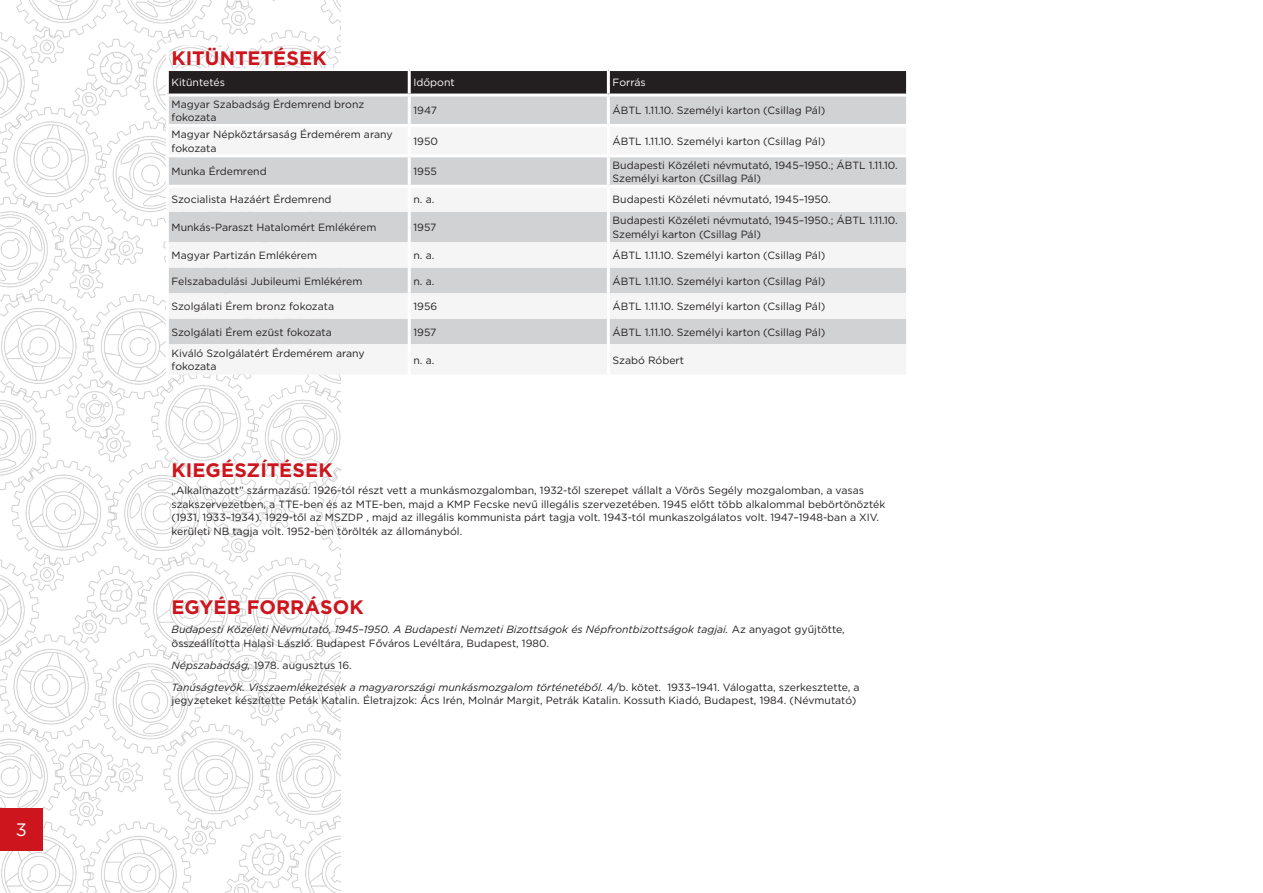
<style>
.page{position:relative;width:1263px;height:893px;background:#fff}
.page>*{position:absolute;margin:0;border:0;box-sizing:border-box;transform-origin:0 0}
.t1{font:700 19.5px "Gotham";letter-spacing:.005em;color:#cd151d}
.t2{font:18px "Gotham";color:#fff}
.t3{font:10.5px/13.5px "Gotham";color:#231f20}
.t4{font:italic 10.5px/13.5px "Gotham";color:#231f20}
.t5{font:10.5px "Gotham";color:#fff}
.s1{font-style:normal}
</style>
<div class="page">
<img style="left:0;top:0;width:340px;height:893px">
<div style="left:0;top:808px;width:43px;height:42px;background:#cd151d"></div>
<div style="left:169px;top:71px;width:737px;height:23px;background:#231f20"></div>
<div style="left:169px;top:97px;width:737px;height:27px;background:#d1d2d4"></div>
<svg style="left:169px;top:127px;width:737px;height:248px;fill:#f5f5f6"></svg>
<hr style="left:166px;top:43px;width:243px;height:3px;background:#fff">
<hr style="left:166px;top:46px;width:3px;height:22px;background:#fff">
<hr style="left:166px;top:97px;width:3px;height:27px;background:#fff">
<hr style="left:408px;top:97px;width:3px;height:27px;background:#fff">
<hr style="left:607px;top:97px;width:3px;height:27px;background:#fff">
<hr style="left:166px;top:124px;width:243px;height:3px;background:#fff">
<hr style="left:166px;top:127px;width:3px;height:27px;background:#fff">
<hr style="left:408px;top:127px;width:3px;height:27px;background:#fff">
<hr style="left:607px;top:127px;width:3px;height:27px;background:#fff">
<hr style="left:166px;top:154px;width:243px;height:3px;background:#fff">
<hr style="left:166px;top:157px;width:3px;height:28px;background:#fff">
<hr style="left:409px;top:154px;width:199px;height:3px;background:#fff">
<hr style="left:408px;top:157px;width:3px;height:28px;background:#fff">
<hr style="left:608px;top:154px;width:298px;height:3px;background:#fff">
<hr style="left:607px;top:157px;width:3px;height:28px;background:#fff">
<hr style="left:166px;top:185px;width:243px;height:3px;background:#fff">
<hr style="left:166px;top:188px;width:3px;height:24px;background:#fff">
<hr style="left:409px;top:185px;width:199px;height:3px;background:#fff">
<hr style="left:408px;top:188px;width:3px;height:24px;background:#fff">
<hr style="left:608px;top:185px;width:298px;height:3px;background:#fff">
<hr style="left:607px;top:188px;width:3px;height:24px;background:#fff">
<hr style="left:166px;top:212px;width:3px;height:30px;background:#fff">
<hr style="left:408px;top:212px;width:3px;height:30px;background:#fff">
<hr style="left:607px;top:212px;width:3px;height:30px;background:#fff">
<hr style="left:166px;top:242px;width:3px;height:26px;background:#fff">
<hr style="left:408px;top:242px;width:3px;height:26px;background:#fff">
<hr style="left:607px;top:242px;width:3px;height:26px;background:#fff">
<hr style="left:166px;top:268px;width:3px;height:25px;background:#fff">
<hr style="left:408px;top:268px;width:3px;height:25px;background:#fff">
<hr style="left:607px;top:268px;width:3px;height:25px;background:#fff">
<hr style="left:166px;top:293px;width:3px;height:26px;background:#fff">
<hr style="left:408px;top:293px;width:3px;height:26px;background:#fff">
<hr style="left:607px;top:293px;width:3px;height:26px;background:#fff">
<hr style="left:166px;top:319px;width:3px;height:25px;background:#fff">
<hr style="left:408px;top:319px;width:3px;height:25px;background:#fff">
<hr style="left:607px;top:319px;width:3px;height:25px;background:#fff">
<hr style="left:166px;top:344px;width:3px;height:31px;background:#fff">
<hr style="left:408px;top:344px;width:3px;height:31px;background:#fff">
<hr style="left:607px;top:344px;width:3px;height:31px;background:#fff">
<hr style="left:166px;top:68px;width:243px;height:3px;background:#fff">
<hr style="left:166px;top:71px;width:3px;height:23px;background:#fff">
<hr style="left:166px;top:94px;width:243px;height:3px;background:#fff">
<hr style="left:408px;top:71px;width:3px;height:23px;background:#fff">
<hr style="left:607px;top:71px;width:3px;height:23px;background:#fff">
<h2 class="t2" style="left:16px;top:818px;width:13px">3</h2>
<h1 class="t1" style="left:172px;top:45px;width:157px">KITÜNTETÉSEK</h1>
<p class="t5" style="left:172px;top:76px;width:55px">Kitüntetés</p>
<p class="t5" style="left:413px;top:76px;width:43px">Időpont</p>
<p class="t5" style="left:613px;top:76px;width:35px">Forrás</p>
<p class="t3" style="left:172px;top:97px;width:194px">Magyar Szabadság Érdemrend bronz fokozata</p>
<p class="t3" style="left:413px;top:104px;width:25px">1947</p>
<p class="t3" style="left:613px;top:104px;width:214px">ÁBTL 1.11.10. Személyi karton (Csillag Pál)</p>
<p class="t3" style="left:172px;top:127px;width:223px">Magyar Népköztársaság Érdemérem arany fokozata</p>
<p class="t3" style="left:413px;top:134px;width:26px">1950</p>
<p class="t3" style="left:613px;top:134px;width:214px">ÁBTL 1.11.10. Személyi karton (Csillag Pál)</p>
<p class="t3" style="left:172px;top:165px;width:97px">Munka Érdemrend</p>
<p class="t3" style="left:413px;top:165px;width:25px">1955</p>
<p class="t3" style="left:613px;top:158px;width:287px">Budapesti Közéleti névmutató, 1945–1950.; ÁBTL 1.11.10.<br>Személyi karton (Csillag Pál)</p>
<p class="t3" style="left:172px;top:193px;width:161px">Szocialista Hazáért Érdemrend</p>
<p class="t3" style="left:413px;top:193px;width:22px">n. a.</p>
<p class="t3" style="left:613px;top:193px;width:220px">Budapesti Közéleti névmutató, 1945–1950.</p>
<p class="t3" style="left:172px;top:221px;width:206px">Munkás-Paraszt Hatalomért Emlékérem</p>
<p class="t3" style="left:413px;top:221px;width:24px">1957</p>
<p class="t3" style="left:613px;top:214px;width:287px">Budapesti Közéleti névmutató, 1945–1950.; ÁBTL 1.11.10.<br>Személyi karton (Csillag Pál)</p>
<p class="t3" style="left:172px;top:248px;width:147px">Magyar Partizán Emlékérem</p>
<p class="t3" style="left:413px;top:248px;width:22px">n. a.</p>
<p class="t3" style="left:613px;top:248px;width:214px">ÁBTL 1.11.10. Személyi karton (Csillag Pál)</p>
<p class="t3" style="left:172px;top:274px;width:192px">Felszabadulási Jubileumi Emlékérem</p>
<p class="t3" style="left:413px;top:274px;width:22px">n. a.</p>
<p class="t3" style="left:613px;top:274px;width:214px">ÁBTL 1.11.10. Személyi karton (Csillag Pál)</p>
<p class="t3" style="left:172px;top:299px;width:164px">Szolgálati Érem bronz fokozata</p>
<p class="t3" style="left:413px;top:299px;width:25px">1956</p>
<p class="t3" style="left:613px;top:299px;width:214px">ÁBTL 1.11.10. Személyi karton (Csillag Pál)</p>
<p class="t3" style="left:172px;top:325px;width:162px">Szolgálati Érem ezüst fokozata</p>
<p class="t3" style="left:413px;top:325px;width:24px">1957</p>
<p class="t3" style="left:613px;top:325px;width:214px">ÁBTL 1.11.10. Személyi karton (Csillag Pál)</p>
<p class="t3" style="left:172px;top:346px;width:195px">Kiváló Szolgálatért Érdemérem arany fokozata</p>
<p class="t3" style="left:413px;top:353px;width:22px">n. a.</p>
<p class="t3" style="left:613px;top:353px;width:73px">Szabó Róbert</p>
<h1 class="t1" style="left:172px;top:458px;width:163px">KIEGÉSZÍTÉSEK</h1>
<p class="t3" style="left:172px;top:484px;width:715px">„Alkalmazott” származású. 1926-tól részt vett a munkásmozgalomban, 1932-től szerepet vállalt a Vörös Segély mozgalomban, a vasas szakszervezetben, a TTE-ben és az MTE-ben, majd a KMP Fecske nevű illegális szervezetében. 1945 előtt több alkalommal bebörtönözték (1931, 1933–1934). 1929-től az MSZDP , majd az illegális kommunista párt tagja volt. 1943-tól munkaszolgálatos volt. 1947–1948-ban a XIV. kerületi NB tagja volt. 1952-ben törölték az állományból.</p>
<h1 class="t1" style="left:172px;top:594px;width:193px">EGYÉB FORRÁSOK</h1>
<p class="t4" style="left:172px;top:623px;width:675px">Budapesti Közéleti Névmutató, 1945–1950. A Budapesti Nemzeti Bizottságok és Népfrontbizottságok tagjai. <span class="s1">Az anyagot gyűjtötte, összeállította Halasi László. Budapest Főváros Levéltára, Budapest, 1980.</span></p>
<p class="t4" style="left:172px;top:654px;width:690px;line-height:22px">Népszabadság, <span class="s1">1978. augusztus 16.<br></span>Tanúságtevők. Visszaemlékezések a magyarországi munkásmozgalom történetéből. <span class="s1">4/b. kötet. 1933–1941. Válogatta, szerkesztette, a</span></p>
<p class="t3" style="left:172px;top:694px;width:686px">jegyzeteket készítette Peták Katalin. Életrajzok: Ács Irén, Molnár Margit, Petrák Katalin. Kossuth Kiadó, Budapest, 1984. (Névmutató)</p>
</div>
